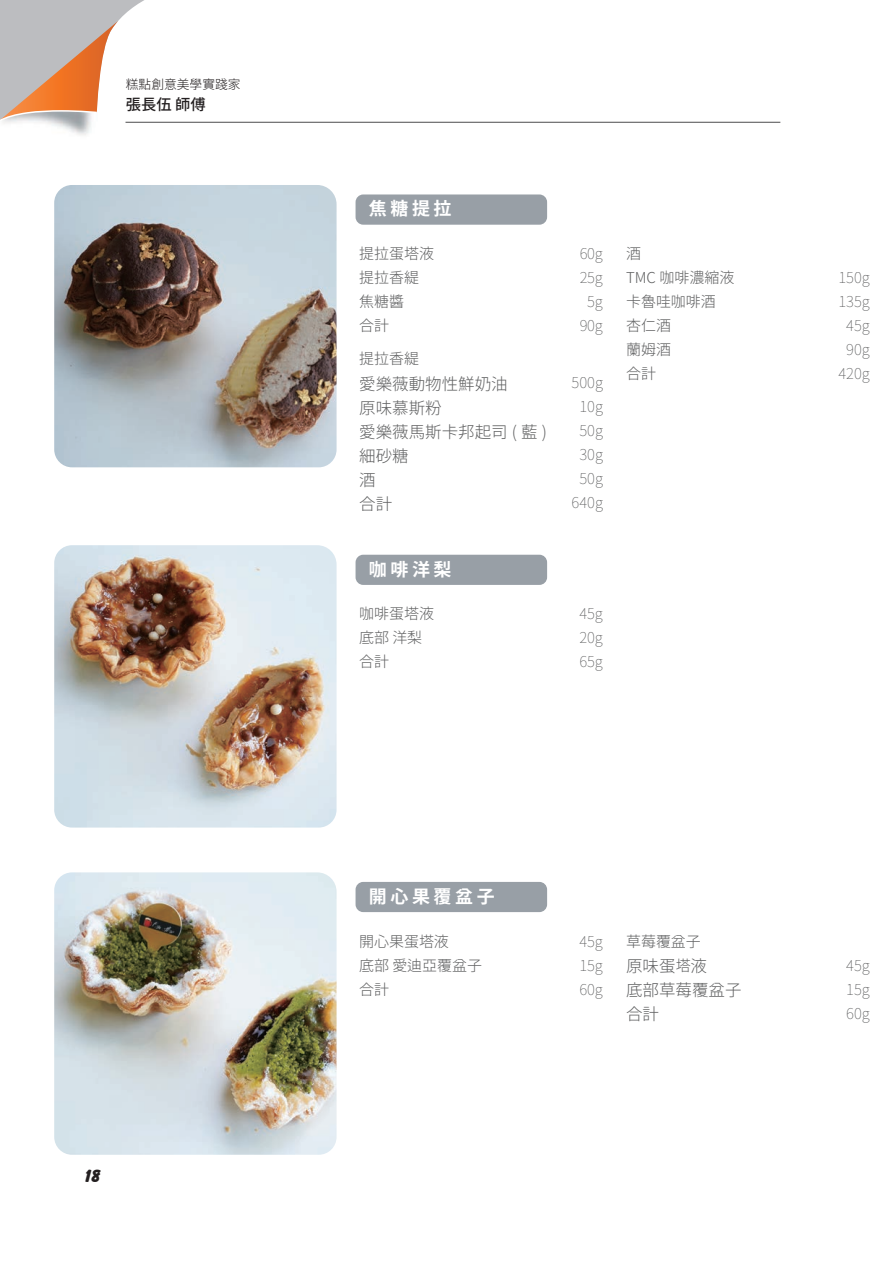
<style>
.page{position:relative;width:893px;height:1263px;background:#fff}
.page>*{position:absolute;margin:0;border:0;box-sizing:border-box;transform-origin:0 0}
.t1{font:18px "Gen Yo Gothic TW Bold TTF";letter-spacing:.2em;color:#fff}
.t2{font:800 18px "Balloon BT";color:#231f20}
.t3{font:16.5px/24px "Gen Yo Gothic TW Light TTF";color:#4b4c4d}
.t4{font:15.3px "Gen Yo Gothic TW Medium TTF";color:#231f20}
.t5{font:15px/24px "Gen Yo Gothic TW Extra Light TTF";color:#4b4c4d;text-align:center}
.t6{font:15px/24px "Gen Yo Gothic TW Light TTF";letter-spacing:-.005em;color:#4b4c4d}
.t7{font:12.75px "Gen Yo Gothic TW Light TTF";color:#231f20}
.s1{font-size:15px}
</style>
<div class="page">
<svg style="left:0;top:0;width:178px;height:135px"></svg>
<hr style="left:126px;top:122px;width:654px;height:1px;background:#4b4c4d">
<img style="left:54px;top:185px;width:283px;height:282px">
<img style="left:54px;top:545px;width:283px;height:282px">
<img style="left:54px;top:872px;width:283px;height:283px">
<div style="left:356px;top:194px;width:191px;height:31px;background:#989fa6;border-radius:8px"></div>
<div style="left:356px;top:555px;width:191px;height:30px;background:#989fa6;border-radius:8px"></div>
<div style="left:356px;top:882px;width:191px;height:30px;background:#989fa6;border-radius:8px"></div>
<p class="t7" style="left:126px;top:77px;width:116px">糕點創意美學實踐家</p>
<p class="t4" style="left:126px;top:96px;width:81px">張長伍 師傅</p>
<p class="t2" style="left:85px;top:1165px;width:17px">18</p>
<p class="t1" style="left:369px;top:199px;width:84px">焦糖提拉</p>
<p class="t6" style="left:359px;top:242px;width:76px">提拉蛋塔液提拉香緹焦糖醬<br>合計</p>
<p class="t6" style="left:359px;top:347px;width:61px">提拉香緹</p>
<p class="t3" style="left:359px;top:372px;width:189px">愛樂薇動物性鮮奶油<br>原味慕斯粉<br>愛樂薇馬斯卡邦起司 ( 藍 )細砂糖<br>酒<br>合計</p>
<p class="t1" style="left:369px;top:559px;width:84px">咖啡洋梨</p>
<p class="t6" style="left:359px;top:602px;width:76px">咖啡蛋塔液底部 洋梨合計</p>
<p class="t5" style="left:579px;top:242px;width:25px">60g<br>25g<br>5g<br>90g</p>
<p class="t5" style="left:571px;top:371px;width:33px">500g<br>10g<br>50g<br>30g<br>50g<br>640g</p>
<p class="t6" style="left:626px;top:242px;width:110px">酒<br>TMC 咖啡濃縮液卡魯哇咖啡酒杏仁酒<br>蘭姆酒<br>合計</p>
<p class="t5" style="left:579px;top:602px;width:25px;text-align:justify">45g 20g 65g</p>
<p class="t1" style="left:369px;top:886px;width:127px">開心果覆盆子</p>
<p class="t6" style="left:359px;top:929px;width:124px">開心果蛋塔液<br>底部 愛迪亞覆盆子合計</p>
<p class="t6" style="left:626px;top:929px;width:76px">草莓覆盆子</p>
<p class="t5" style="left:579px;top:929px;width:25px;text-align:justify">45g 15g 60g</p>
<p class="t3" style="left:626px;top:954px;width:117px">原味蛋<span class="s1">塔</span>液<br>底部草莓覆盆子合計</p>
<p class="t5" style="left:838px;top:266px;width:33px">150g<br>135g<br>45g<br>90g<br>420g</p>
<p class="t5" style="left:846px;top:953px;width:25px;text-align:justify">45g 15g 60g</p>
</div>
